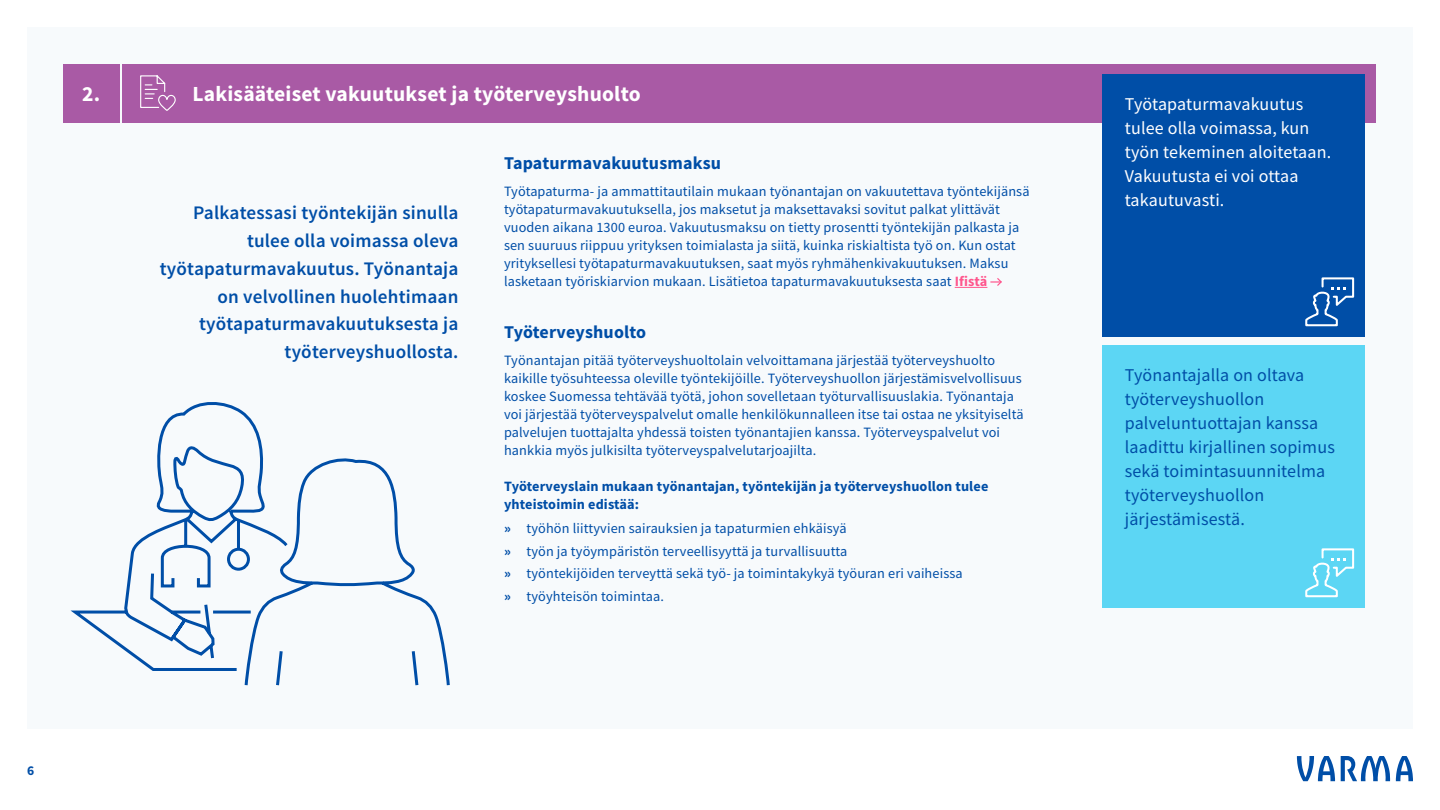
<style>
.page{position:relative;width:1440px;height:810px;background:#fff}
.page>*{position:absolute;margin:0;border:0;box-sizing:border-box;transform-origin:0 0}
.t1{font:700 21.6px "Source Sans Pro";letter-spacing:.01em;color:#fff}
.t2{font:600 19.2px/27.9px "Source Sans Pro";letter-spacing:.01em;color:#004ea7;text-align:right}
.t3{font:18px/24px "Source Sans Pro";letter-spacing:.01em;color:#004ea7}
.t4{font:18px/24px "Source Sans Pro";letter-spacing:.01em;color:#fff}
.t5{font:700 18px "Source Sans Pro";letter-spacing:.01em;color:#004ea7}
.t6{font:14.25px/18px "Source Sans Pro";letter-spacing:.01em;color:#004ea7}
.t7{font:700 14.25px/18px "Source Sans Pro";letter-spacing:.01em;color:#004ea7}
.t8{font:700 13.5px "Source Sans Pro";color:#004ea7}
.s1{font-weight:700;color:#ff568d}
.s2{font-weight:700}
</style>
<div class="page">
<div style="left:27px;top:27px;width:1386px;height:702px;background:#f7fafc"></div>
<svg style="left:1341px;top:756px;width:49px;height:25px"></svg>
<svg style="left:1297px;top:756px;width:38px;height:25px"></svg>
<svg style="left:1396px;top:756px;width:17px;height:25px"></svg>
<div style="left:122px;top:64px;width:1253px;height:59px;background:#a95aa5"></div>
<div style="left:63px;top:64px;width:56px;height:58px;background:#a95aa5"></div>
<svg style="left:140px;top:75px;width:36px;height:36px"></svg>
<div style="left:1102px;top:74px;width:263px;height:263px;background:#004ea7"></div>
<svg style="left:1305px;top:277px;width:50px;height:50px"></svg>
<div style="left:1102px;top:345px;width:263px;height:263px;background:#5cd6f4"></div>
<svg style="left:1305px;top:548px;width:50px;height:50px"></svg>
<svg style="left:70px;top:402px;width:380px;height:284px"></svg>
<hr style="left:955px;top:287px;width:32px;height:1px;background:#ff568d">
<svg style="left:990px;top:278px;width:12px;height:8px"></svg>
<h1 class="t1" style="left:82px;top:79px;width:20px">2.</h1>
<h1 class="t1" style="left:193px;top:79px;width:450px">Lakisääteiset vakuutukset ja työterveyshuolto</h1>
<h2 class="t2" style="left:160px;top:199px;width:300px">Palkatessasi työntekijän sinulla tulee olla voimassa oleva työtapaturmavakuutus. Työnantaja on velvollinen huolehtimaan työtapaturmavakuutuksesta ja työterveyshuollosta.</h2>
<p class="t5" style="left:504px;top:151px;width:219px">Tapaturmavakuutusmaksu</p>
<p class="t6" style="left:504px;top:182px;width:527px">Työtapaturma- ja ammattitautilain mukaan työnantajan on vakuutettava työntekijänsä työtapaturmavakuutuksella, jos maksetut ja maksettavaksi sovitut palkat ylittävät vuoden aikana 1300 euroa. Vakuutusmaksu on tietty prosentti työntekijän palkasta ja sen suuruus riippuu yrityksen toimialasta ja siitä, kuinka riskialtista työ on. Kun ostat yrityksellesi työtapaturmavakuutuksen, saat myös ryhmähenkivakuutuksen. Maksu lasketaan työriskiarvion mukaan. Lisätietoa tapaturmavakuutuksesta saat <span class="s1">Ifistä</span></p>
<p class="t5" style="left:504px;top:320px;width:144px">Työterveyshuolto</p>
<p class="t6" style="left:504px;top:351px;width:521px">Työnantajan pitää työterveyshuoltolain velvoittamana järjestää työterveyshuolto kaikille työsuhteessa oleville työntekijöille. Työterveyshuollon järjestämisvelvollisuus koskee Suomessa tehtävää työtä, johon sovelletaan työturvallisuuslakia. Työnantaja voi järjestää työterveyspalvelut omalle henkilökunnalleen itse tai ostaa ne yksityiseltä palvelujen tuottajalta yhdessä toisten työnantajien kanssa. Työterveyspalvelut voi hankkia myös julkisilta työterveyspalvelutarjoajilta.</p>
<p class="t7" style="left:504px;top:477px;width:486px">Työterveyslain mukaan työnantajan, työntekijän ja työterveyshuollon tulee yhteistoimin edistää:</p>
<p class="t6" style="left:504px;top:517px;width:460px;line-height:22.5px"><span class="s2">»</span> työhön liittyvien sairauksien ja tapaturmien ehkäisyä<br><span class="s2">»</span> työn ja työympäristön terveellisyyttä ja turvallisuutta<br><span class="s2">»</span> työntekijöiden terveyttä sekä työ- ja toimintakykyä työuran eri vaiheissa <span class="s2">»</span> työyhteisön toimintaa.</p>
<p class="t8" style="left:27px;top:761px;width:9px">6</p>
<p class="t4" style="left:1125px;top:92px;width:208px">Työtapaturmavakuutus tulee olla voimassa, kun työn tekeminen aloitetaan.<br>Vakuutusta ei voi ottaa takautuvasti.</p>
<p class="t3" style="left:1125px;top:363px;width:212px">Työnantajalla on oltava työterveyshuollon palveluntuottajan kanssa laadittu kirjallinen sopimus sekä toimintasuunnitelma työterveyshuollon järjestämisestä.</p>
</div>
